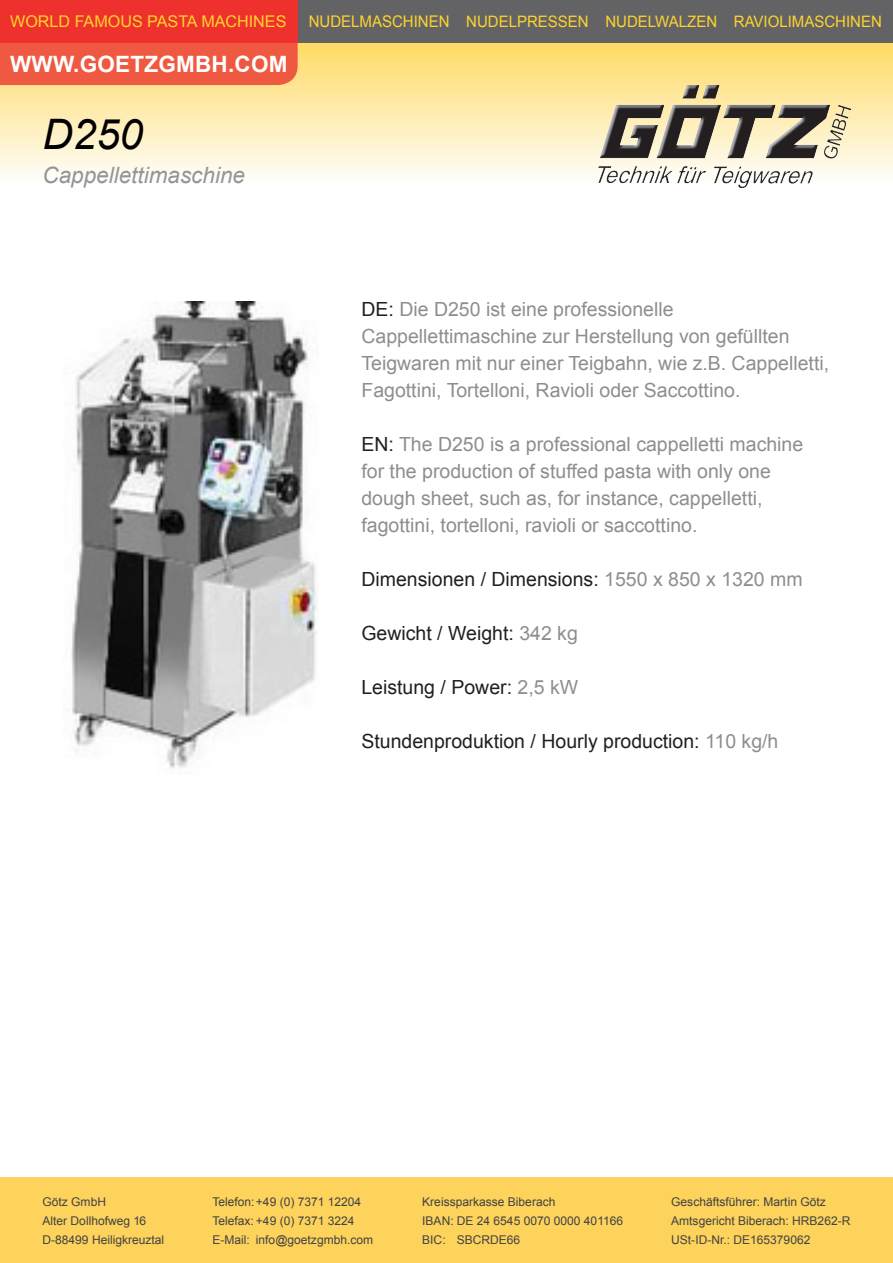
<style>
.page{position:relative;width:893px;height:1263px;background:#fff}
.page>*{position:absolute;margin:0;border:0;box-sizing:border-box;transform-origin:0 0}
.t1{font:italic 42px "Arial";color:#000}
.t2{font:italic 22.5px "Arial";color:#939598}
.Absatz{font:700 22.5px "Arial";letter-spacing:.01em;color:#fff}
.t3{font:19.5px/27px "Arial";color:#8e8e8f}
.t4{font:19.5px "Arial";color:#231f20}
.Absatz-2{font:16.2px "Arial";color:#ffd42c}
.Absatz-3{font:15.75px "Arial";color:#ffd42c;scale:.95 1}
.t5{font:12px "Arial";color:#404245}
.s1{font-size:16.05px}
.s2{color:#231f20}
.s3{color:#8e8e8f}
</style>
<div class="page">
<svg style="left:0;top:43px;width:893px;height:132px"></svg>
<img style="left:598px;top:85px;width:252px;height:102px">
<div style="left:0;top:0;width:893px;height:43px;background:#636366"></div>
<div style="left:0;top:43px;width:298px;height:42px;background:#f05941"></div>
<div style="left:0;top:0;width:298px;height:43px;background:#ee312c"></div>
<div style="left:0;top:1178px;width:893px;height:85px;background:#fed35b"></div>
<img style="left:71px;top:302px;width:248px;height:466px">
<p class="Absatz-2" style="left:10px;top:11px;width:278px">WORLD FAMOUS PASTA MACHINES</p>
<p class="Absatz-3" style="left:309px;top:11px;width:605px"><span class="s1">NUDELMASCHINEN</span> NUDELPRESSEN NUDELWALZEN RAVIOLIMASCHINEN</p>
<p class="Absatz" style="left:10px;top:49px;width:279px">WWW.GOETZGMBH.COM</p>
<p class="t1" style="left:43px;top:107px;width:102px">D250</p>
<p class="t2" style="left:43px;top:160px;width:204px">Cappellettimaschine</p>
<p class="t3" style="left:361px;top:296px;width:469px"><span class="s2">DE:</span> Die D250 ist eine professionelle Cappellettimaschine zur Herstellung von gefüllten Teigwaren mit nur einer Teigbahn, wie z.B. Cappelletti, Fagottini, Tortelloni, Ravioli oder Saccottino.</p>
<p class="t3" style="left:361px;top:431px;width:443px"><span class="s2">EN:</span> The D250 is a professional cappelletti machine for the production of stuffed pasta with only one dough sheet, such as, for instance, cappelletti, fagottini, tortelloni, ravioli or saccottino.</p>
<p class="t4" style="left:361px;top:566px;width:443px">Dimensionen / Dimensions: <span class="s3">1550 x 850 x 1320 mm</span></p>
<p class="t4" style="left:361px;top:620px;width:218px">Gewicht / Weight: <span class="s3">342 kg</span></p>
<p class="t4" style="left:361px;top:674px;width:218px">Leistung / Power: <span class="s3">2,5 kW</span></p>
<p class="t4" style="left:361px;top:728px;width:418px">Stundenproduktion / Hourly production: <span class="s3">110 kg/h</span></p>
<p class="t5" style="left:43px;top:1194px;width:65px">Götz GmbH</p>
<p class="t5" style="left:43px;top:1213px;width:105px">Alter Dollhofweg 16</p>
<p class="t5" style="left:43px;top:1231px;width:123px">D-88499 Heiligkreuztal</p>
<p class="t5" style="left:212px;top:1194px;width:150px">Telefon:+49 (0) 7371 12204</p>
<p class="t5" style="left:212px;top:1213px;width:144px">Telefax: +49 (0) 7371 3224</p>
<p class="t5" style="left:212px;top:1231px;width:162px">E-Mail: info@goetzgmbh.com</p>
<p class="t5" style="left:422px;top:1194px;width:135px">Kreissparkasse Biberach</p>
<p class="t5" style="left:422px;top:1213px;width:202px">IBAN: DE 24 6545 0070 0000 401166</p>
<p class="t5" style="left:422px;top:1231px;width:100px">BIC: SBCRDE66</p>
<p class="t5" style="left:671px;top:1194px;width:156px">Geschäftsführer: Martin Götz</p>
<p class="t5" style="left:671px;top:1213px;width:181px">Amtsgericht Biberach: HRB262-R</p>
<p class="t5" style="left:671px;top:1231px;width:141px">USt-ID-Nr.: DE165379062</p>
</div>
